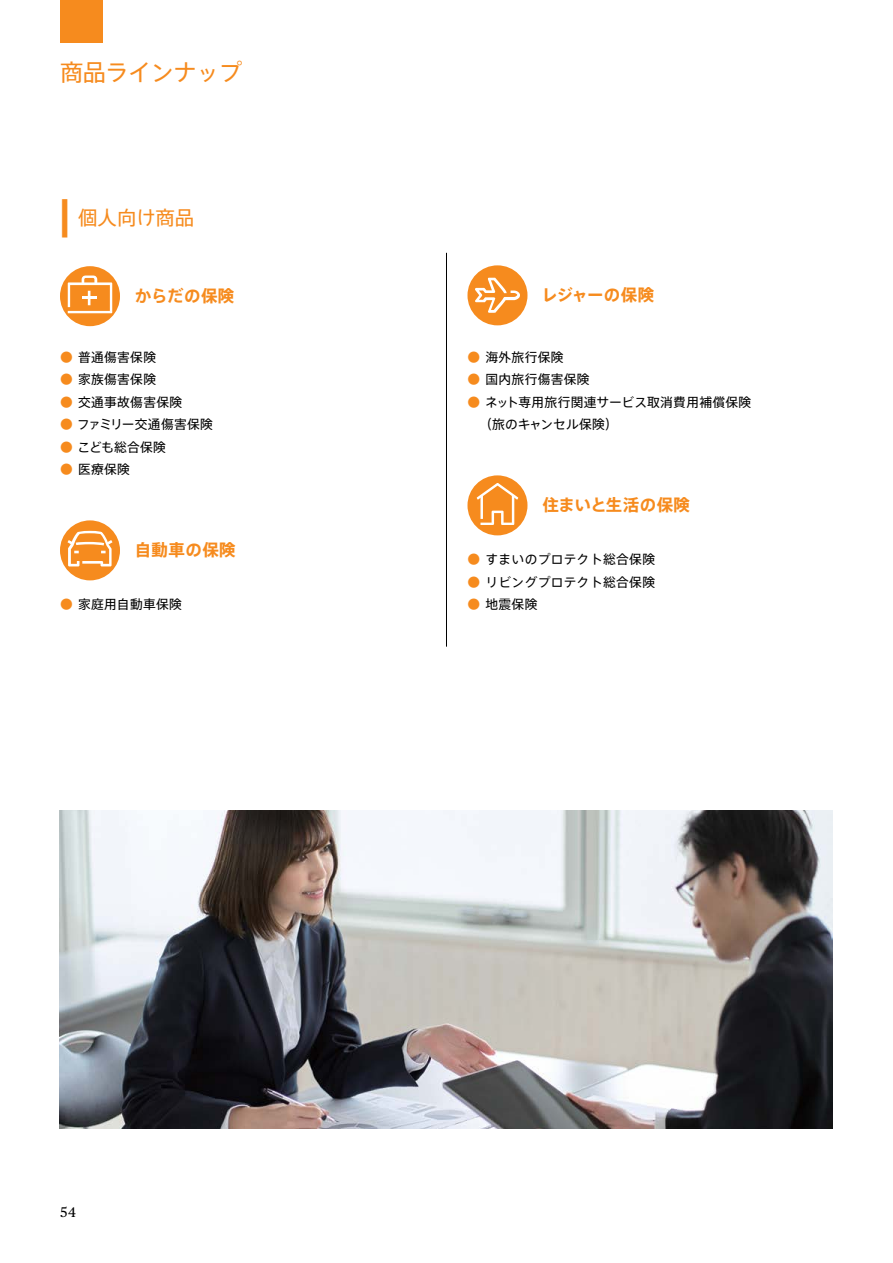
<style>
.page{position:relative;width:893px;height:1263px;background:#fff}
.page>*{position:absolute;margin:0;border:0;box-sizing:border-box;transform-origin:0 0}
.t1{font:23.25px "Axis Pro N";letter-spacing:-.025em;color:#f68b1e}
.t2{font:19.5px "Axis Pro N";color:#f68b1e}
.t3{font:700 16.5px "Axis Pro N";letter-spacing:.025em;color:#f68b1e}
.t4{font:700 16.5px "Axis Pro N";color:#f68b1e}
.t5{font:700 16.5px "Axis Pro N";letter-spacing:-.02em;color:#f68b1e}
.t6{font:14.1px "Chubb Publico Text";color:#000}
.t7{font:12.75px/22.5px "Axis Pro N";letter-spacing:.025em;color:#000}
.t8{font:12.75px "Axis Pro N";letter-spacing:.005em;color:#000}
.s1{font-size:49.2px}
.s2{font-weight:700;color:#f68b1e}
</style>
<div class="page">
<div style="left:60px;top:0;width:42px;height:42px;background:#f68b1e"></div>
<hr style="left:446px;top:253px;width:1px;height:394px;background:#000">
<div style="left:60px;top:266px;width:60px;height:60px;background:#f68b1e;border-radius:50%"></div>
<svg style="left:68px;top:275px;width:44px;height:38px"></svg>
<div style="left:60px;top:520px;width:60px;height:60px;background:#f68b1e;border-radius:50%"></div>
<svg style="left:68px;top:531px;width:44px;height:35px"></svg>
<div style="left:467px;top:265px;width:60px;height:60px;background:#f68b1e;border-radius:50%"></div>
<svg style="left:475px;top:278px;width:45px;height:35px"></svg>
<div style="left:467px;top:475px;width:60px;height:60px;background:#f68b1e;border-radius:50%"></div>
<svg style="left:476px;top:483px;width:42px;height:42px"></svg>
<img style="left:60px;top:810px;width:773px;height:318px">
<h1 class="t1" style="left:60px;top:61px;width:183px">商品ラインナップ</h1>
<h2 class="t2" style="left:61px;top:208px;width:135px"><span class="s1">■</span> 個人向け商品</h2>
<p class="t3" style="left:135px;top:287px;width:101px">からだの保険</p>
<p class="t7" style="left:60px;top:345px;width:98px"><span class="s2">●</span> 普通傷害保険</p>
<p class="t7" style="left:60px;top:368px;width:98px"><span class="s2">●</span> 家族傷害保険</p>
<p class="t7" style="left:60px;top:390px;width:124px"><span class="s2">●</span> 交通事故傷害保険</p>
<p class="t7" style="left:60px;top:413px;width:155px"><span class="s2">●</span> ファミリー交通傷害保険</p>
<p class="t8" style="left:60px;top:440px;width:108px"><span class="s2">●</span> こども総合保険</p>
<p class="t7" style="left:60px;top:458px;width:71px"><span class="s2">●</span> 医療保険</p>
<p class="t3" style="left:135px;top:541px;width:103px">自動車の保険</p>
<p class="t7" style="left:60px;top:593px;width:123px"><span class="s2">●</span> 家庭用自動車保険</p>
<p class="t5" style="left:541px;top:286px;width:114px">レジャーの保険</p>
<p class="t7" style="left:467px;top:345px;width:98px"><span class="s2">●</span> 海外旅行保険</p>
<p class="t7" style="left:467px;top:368px;width:124px"><span class="s2">●</span> 国内旅行傷害保険</p>
<p class="t7" style="left:479px;top:390px;width:274px;text-indent:-12px"><span class="s2">●</span> ネット専用旅行関連サービス取消費用補償保険（旅のキャンセル保険）</p>
<p class="t4" style="left:542px;top:496px;width:149px">住まいと生活の保険</p>
<p class="t7" style="left:467px;top:548px;width:189px"><span class="s2">●</span> すまいのプロテクト総合保険</p>
<p class="t7" style="left:467px;top:570px;width:189px"><span class="s2">●</span> リビングプロテクト総合保険</p>
<p class="t7" style="left:467px;top:593px;width:71px"><span class="s2">●</span> 地震保険</p>
<p class="t6" style="left:60px;top:1201px;width:17px">54</p>
</div>
